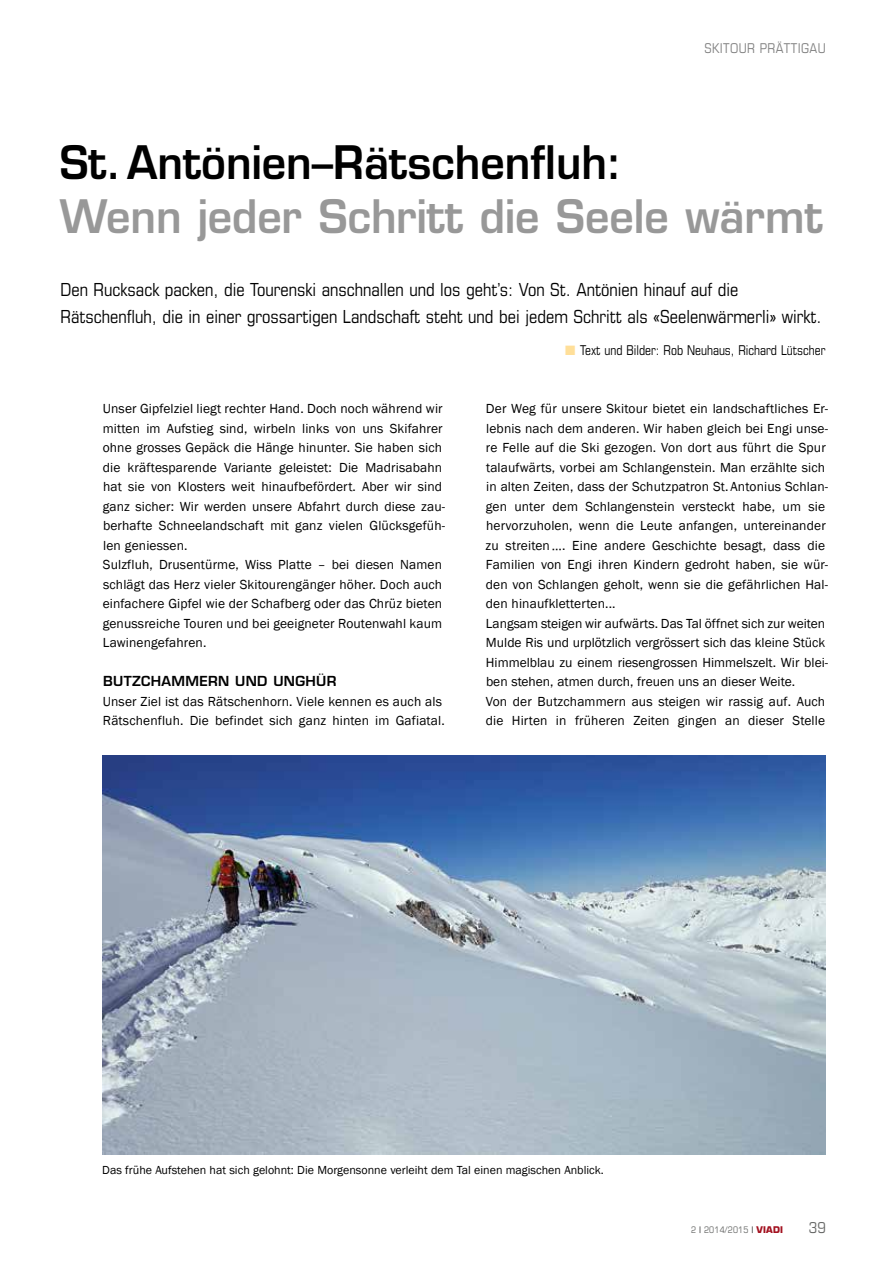
<style>
.page{position:relative;width:888px;height:1262px;background:#fff}
.page>*{position:absolute;margin:0;border:0;box-sizing:border-box;transform-origin:0 0}
.t1{font:600 45px "Eurostile";color:#989898;scale:.95 1}
.t2{font:600 45px "Eurostile";color:#000;scale:.95 1}
.t3{font:condensed 18px/27px "Eurostile";color:#000}
.t4{font:condensed 15px "Eurostile";color:#656665}
.t5{font:13.5px/19.5px "Franklin Gothic";letter-spacing:.01em;color:#000}
.t6{font:condensed 13.5px "Eurostile";color:#000;scale:.95 1}
.t7{font:600 13.5px "Eurostile";letter-spacing:.025em;color:#000}
.t8{font:condensed 13.5px "Eurostile";letter-spacing:.03em;color:#818181}
.t9{font:12px "Franklin Gothic";color:#000}
.t10{font:condensed 9px "Eurostile";letter-spacing:.025em;color:#656665}
.s1{color:#ffdf99}
.s2{color:#000}
.s3{font-weight:700;font-stretch:normal;color:#a31220}
</style>
<div class="page">
<img style="left:102px;top:755px;width:723px;height:399px">
<p class="t8" style="left:704px;top:40px;width:123px">Skitour Prättigau</p>
<h1 class="t2" style="left:60px;top:134px;width:593px">St. Antönien–Rätschenfluh:</h1>
<h1 class="t1" style="left:60px;top:188px;width:804px">Wenn jeder Schritt die Seele wärmt</h1>
<h2 class="t3" style="left:60px;top:276px;width:762px">Den Rucksack packen, die Tourenski anschnallen und los geht’s: Von St. Antönien hinauf auf die<br>Rätschenfluh, die in einer grossartigen Landschaft steht und bei jedem Schritt als «Seelenwärmerli» wirkt.</h2>
<p class="t6" style="left:565px;top:342px;width:275px"><span class="s1">■</span> Text und Bilder: Rob Neuhaus, Richard Lütscher</p>
<p class="t5" style="left:103px;top:399px;width:344px">Unser Gipfelziel liegt rechter Hand. Doch noch während wir mitten im Aufstieg sind, wirbeln links von uns Skifahrer ohne grosses Gepäck die Hänge hinunter. Sie haben sich die kräftesparende Variante geleistet: Die Madrisabahn hat sie von Klosters weit hinaufbefördert. Aber wir sind ganz sicher: Wir werden unsere Abfahrt durch diese zau&shy;berhafte Schneelandschaft mit ganz vielen Glücksgefüh&shy;len geniessen.<br>Sulzfluh, Drusentürme, Wiss Platte – bei diesen Namen schlägt das Herz vieler Skitourengänger höher. Doch auch einfachere Gipfel wie der Schafberg oder das Chrüz bieten genussreiche Touren und bei geeigneter Routenwahl kaum Lawinengefahren.</p>
<p class="t7" style="left:103px;top:673px;width:235px">Butzchammern und Unghür</p>
<p class="t5" style="left:103px;top:691px;width:343px">Unser Ziel ist das Rätschenhorn. Viele kennen es auch als<br>Rätschenfluh. Die befindet sich ganz hinten im Gafiatal.</p>
<p class="t5" style="left:485px;top:399px;width:344px">Der Weg für unsere Skitour bietet ein landschaftliches Er&shy;lebnis nach dem anderen. Wir haben gleich bei Engi unse&shy;re Felle auf die Ski gezogen. Von dort aus führt die Spur talaufwärts, vorbei am Schlangenstein. Man erzählte sich in alten Zeiten, dass der Schutzpatron St. Antonius Schlan&shy;gen unter dem Schlangenstein versteckt habe, um sie hervorzuholen, wenn die Leute anfangen, untereinander zu streiten…. Eine andere Geschichte besagt, dass die Familien von Engi ihren Kindern gedroht haben, sie wür&shy;den von Schlangen geholt, wenn sie die gefährlichen Hal&shy;den hinaufkletterten...<br>Langsam steigen wir aufwärts. Das Tal öffnet sich zur weiten Mulde Ris und urplötzlich vergrössert sich das kleine Stück Himmelblau zu einem riesengrossen Himmelszelt. Wir blei&shy;ben stehen, atmen durch, freuen uns an dieser Weite.<br>Von der Butzchammern aus steigen wir rassig auf. Auch die Hirten in früheren Zeiten gingen an dieser Stelle</p>
<p class="t9" style="left:102px;top:1162px;width:503px">Das frühe Aufstehen hat sich gelohnt: Die Morgensonne verleiht dem Tal einen magischen Anblick.</p>
<p class="t10" style="left:690px;top:1223px;width:94px">2 <span class="s2">|</span> 2014/2015 <span class="s2">|</span> <span class="s3">viadi</span></p>
<p class="t4" style="left:808px;top:1218px;width:19px">39</p>
</div>
